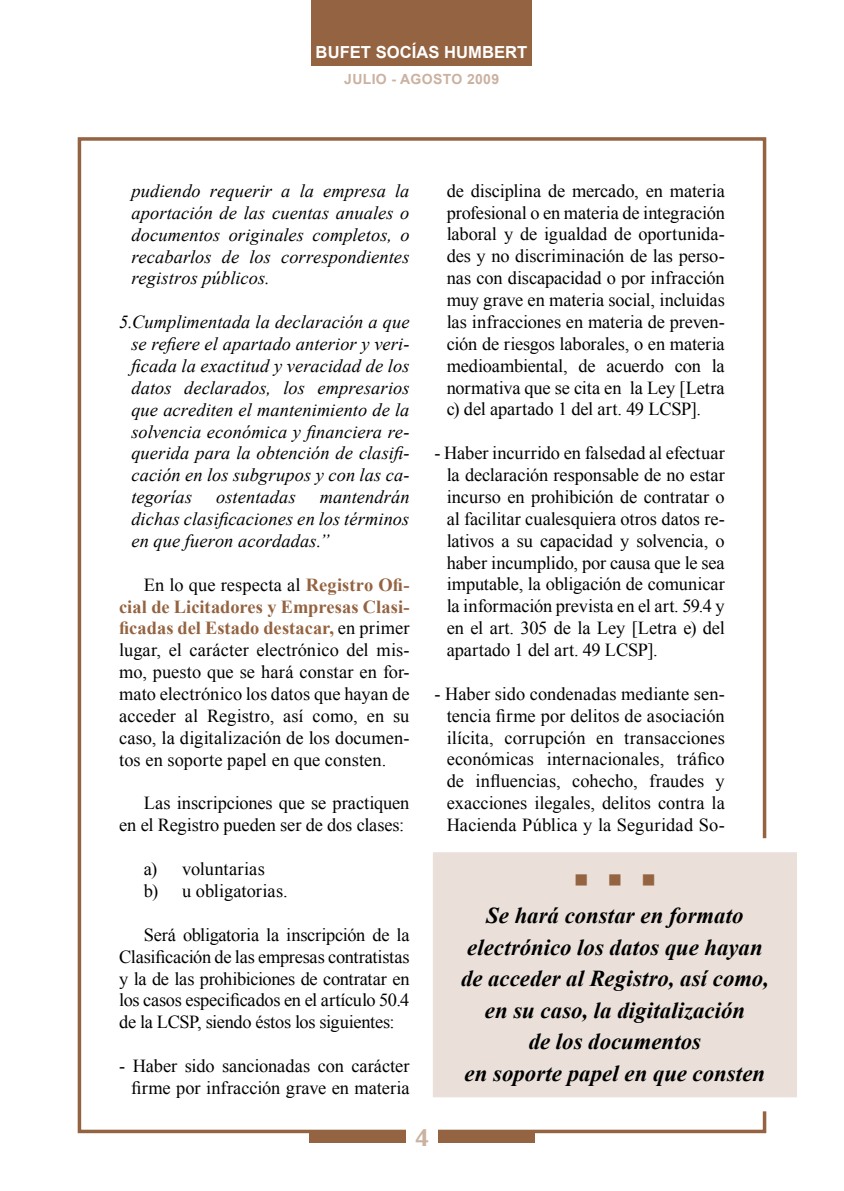
<style>
.page{position:relative;width:844px;height:1191px;background:#fff}
.page>*{position:absolute;margin:0;border:0;box-sizing:border-box;transform-origin:0 0}
.t1{font:700 26.25px "Novarese";color:#cab1a0}
.t2{font:italic 700 22.75px/31.5px "Times New Roman";color:#000;text-align:center}
.t3{font:19.25px "Wingdings";color:#946341}
.t4{font:18.38px/21.9px "Times New Roman";letter-spacing:-.005em;color:#000;text-align:justify}
.t5{font:italic 18.38px/21.9px "Times New Roman";letter-spacing:.005em;color:#000;text-align:justify}
.t6{font:700 16.62px "Arial";color:#fff}
.t7{font:700 14px "Arial";letter-spacing:.025em;color:#cab1a0}
.s1{font-weight:700;color:#946341}
</style>
<div class="page">
<div style="left:311px;top:0;width:220px;height:65px;background:#946341"></div>
<div style="left:78px;top:137px;width:688px;height:996px;border:4px solid #946341"></div>
<div style="left:309px;top:1129px;width:225px;height:13px;background:#946341"></div>
<div style="left:406px;top:1126px;width:31px;height:34px;background:#fff"></div>
<div style="left:426px;top:845px;width:377px;height:259px;background:#eae0d9"></div>
<div style="left:419px;top:838px;width:391px;height:273px;border:14px solid #fff"></div>
<p class="t6" style="left:315px;top:41px;width:213px">BUFET SOCÍAS HUMBERT</p>
<p class="t7" style="left:344px;top:70px;width:156px">JULIO - AGOSTO 2009</p>
<p class="t5" style="left:131px;top:179px;width:279px">pudiendo requerir a la empresa la aportación de las cuentas anuales o documentos originales completos, o recabarlos de los correspondientes registros públicos.</p>
<p class="t5" style="left:131px;top:311px;width:279px;text-indent:-12px">5.Cumplimentada la declaración a que se refiere el apartado anterior y veri&shy;ficada la exactitud y veracidad de los datos declarados, los empresarios que acrediten el mantenimiento de la solvencia económica y financiera re&shy;querida para la obtención de clasifi&shy;cación en los subgrupos y con las ca&shy;tegorías</p>
<p class="t5" style="left:131px;top:486px;width:279px;text-indent:188px">mantendrán dichas clasificaciones en los términos en que fueron acordadas.”</p>
<p class="t4" style="left:119px;top:573px;width:292px;text-indent:25px">En lo que respecta al <span class="s1">Registro Ofi&shy;cial de Licitadores y Empresas Clasi&shy;ficadas del Estado destacar,</span> en primer lugar, el carácter electrónico del mis&shy;mo, puesto que se hará constar en for&shy;mato electrónico los datos que hayan de acceder al Registro, así como, en su caso, la digitalización de los documen&shy;tos en soporte papel en que consten.</p>
<p class="t4" style="left:119px;top:792px;width:292px;text-align:right">Las inscripciones que se practiquen<br>en el Registro pueden ser de dos clases:</p>
<p class="t4" style="left:144px;top:857px;width:145px">a) voluntarias<br>b) u obligatorias.</p>
<p class="t4" style="left:119px;top:923px;width:292px;text-indent:25px">Será obligatoria la inscripción de la Clasificación de las empresas contratistas y la de las prohibiciones de contratar en los casos especificados en el artículo 50.4 de la LCSP, siendo éstos los siguientes:</p>
<p class="t4" style="left:119px;top:1054px;width:292px;text-align:right">- Haber sido sancionadas con carácter firme por infracción grave en materia</p>
<p class="t5" style="left:216px;top:486px;width:81px">ostentadas</p>
<p class="t4" style="left:446px;top:179px;width:279px">de disciplina de mercado, en materia profesional o en materia de integración laboral y de igualdad de oportunida&shy;des y no discriminación de las perso&shy;nas con discapacidad o por infracción muy grave en materia social, incluidas las infracciones en materia de preven&shy;ción de riesgos laborales, o en materia medioambiental, de acuerdo con la normativa que se cita en la Ley [Letra c) del apartado 1 del art. 49 LCSP].</p>
<p class="t4" style="left:446px;top:442px;width:279px;text-indent:-12px">- Haber incurrido en falsedad al efectuar la declaración responsable de no estar incurso en prohibición de contratar o al facilitar cualesquiera otros datos re&shy;lativos a su capacidad y solvencia, o haber incumplido, por causa que le sea imputable, la obligación de comunicar la información prevista en el art. 59.4 y en el art. 305 de la Ley [Letra e) del apartado 1 del art. 49 LCSP].</p>
<p class="t4" style="left:446px;top:682px;width:279px;text-indent:-12px">- Haber sido condenadas mediante sen&shy;tencia firme por delitos de asociación ilícita, corrupción en transacciones económicas internacionales, tráfico de influencias, cohecho, fraudes y exacciones ilegales, delitos contra la Hacienda Pública y la Seguridad So-</p>
<p class="t3" style="left:574px;top:869px;width:83px">■ ■ ■</p>
<p class="t2" style="left:461px;top:899px;width:309px">Se hará constar en formato electrónico los datos que hayan de acceder al Registro, así como, en su caso, la digitalización<br>de los documentos<br>en soporte papel en que consten</p>
<h1 class="t1" style="left:414px;top:1123px;width:16px">4</h1>
</div>
